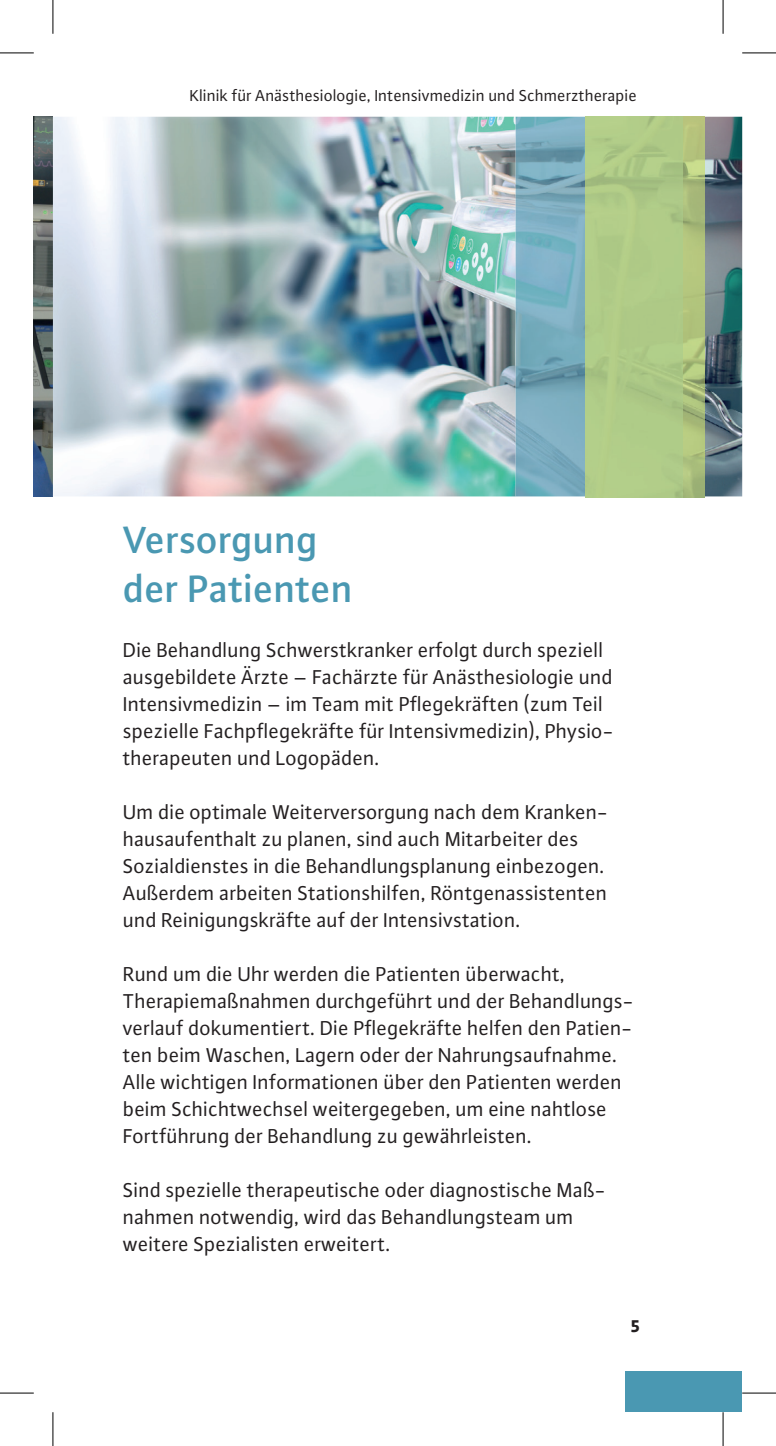
<style>
.page{position:relative;width:776px;height:1446px;background:#fff}
.page>*{position:absolute;margin:0;border:0;box-sizing:border-box;transform-origin:0 0}
.t1{font:500 40.5px/48.6px "Plus Sans OT";color:#4a98b2}
.t2{font:21.38px/27px "Plus Sans OT";color:#231f20}
.t3{font:800 18px "Plus Sans OT";color:#231f20}
.t4{font:16.88px "Plus Sans OT";color:#231f20}
</style>
<div class="page">
<img style="left:34px;top:117px;width:708px;height:379px">
<img style="left:515px;top:116px;width:189px;height:381px">
<img style="left:585px;top:116px;width:97px;height:381px">
<div style="left:625px;top:1370px;width:117px;height:41px;background:#4a98b2"></div>
<hr style="left:0;top:52px;width:34px;height:1px;background:#000">
<hr style="left:742px;top:52px;width:33px;height:1px;background:#000">
<hr style="left:0;top:1392px;width:34px;height:1px;background:#000">
<hr style="left:742px;top:1392px;width:33px;height:1px;background:#000">
<hr style="left:53px;top:0;width:1px;height:34px;background:#000">
<hr style="left:53px;top:1411px;width:1px;height:34px;background:#000">
<hr style="left:722px;top:0;width:1px;height:34px;background:#000">
<hr style="left:722px;top:1411px;width:1px;height:34px;background:#000">
<p class="t4" style="left:190px;top:86px;width:448px">Klinik für Anästhesiologie, Intensivmedizin und Schmerztherapie</p>
<h1 class="t1" style="left:123px;top:515px;width:231px">Versorgung der Patienten</h1>
<p class="t2" style="left:123px;top:636px;width:492px">Die Behandlung Schwerstkranker erfolgt durch speziell ausgebildete Ärzte – Fachärzte für Anästhesiologie und Intensivmedizin – im Team mit Pflegekräften (zum Teil spezielle Fachpflegekräfte für Intensivmedizin), Physio&shy;therapeuten und Logopäden.</p>
<p class="t2" style="left:123px;top:798px;width:486px">Um die optimale Weiterversorgung nach dem Kranken&shy;hausaufenthalt zu planen, sind auch Mitarbeiter des Sozialdienstes in die Behandlungsplanung einbezogen.<br>Außerdem arbeiten Stationshilfen, Röntgenassistenten und Reinigungskräfte auf der Intensivstation.</p>
<p class="t2" style="left:123px;top:960px;width:512px">Rund um die Uhr werden die Patienten überwacht, Therapiemaßnahmen durchgeführt und der Behandlungs&shy;verlauf dokumentiert. Die Pflegekräfte helfen den Patien&shy;ten beim Waschen, Lagern oder der Nahrungsaufnahme.<br>Alle wichtigen Informationen über den Patienten werden beim Schichtwechsel weitergegeben, um eine nahtlose Fortführung der Behandlung zu gewährleisten.</p>
<p class="t2" style="left:123px;top:1176px;width:484px">Sind spezielle therapeutische oder diagnostische Maß&shy;nahmen notwendig, wird das Behandlungsteam um weitere Spezialisten erweitert.</p>
<p class="t3" style="left:630px;top:1314px;width:11px">5</p>
</div>
